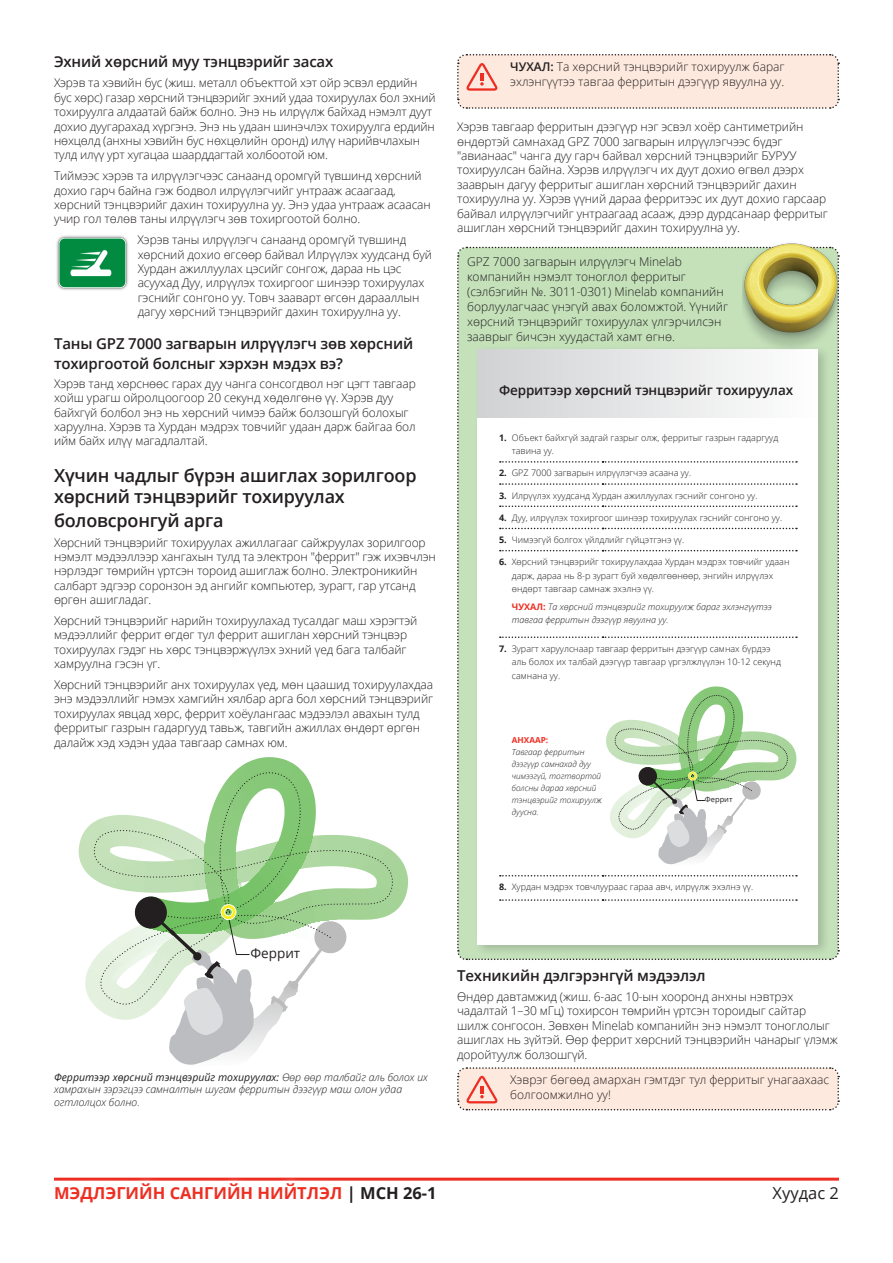
<style>
.page{position:relative;width:893px;height:1263px;background:#fff}
.page>*{position:absolute;margin:0;border:0;box-sizing:border-box;transform-origin:0 0}
.Heading_2{font:600 18px/21.6px "Open Sans";letter-spacing:-.01em;color:#231f20}
.t1{font:700 16.5px "Open Sans";color:#ee2e22}
.t2{font:16.5px "Open Sans";color:#231f20}
.Heading_4{font:600 15px/19.8px "Open Sans";letter-spacing:-.01em;color:#231f20}
.Body_text{font:600 15px "Open Sans";letter-spacing:-.01em;color:#231f20}
.t3{font:600 13.5px "Open Sans";letter-spacing:-.01em;color:#231f20}
.Body_text-2{font:13.5px "Open Sans";color:#231f20}
.t4{font:300 13.2px "Myriad Pro";color:#231f20}
.Body_text-3{font:300 12px/14.4px "Open Sans";letter-spacing:-.01em;color:#231f20}
.Body_text-4{font:italic 300 10.5px/12.6px "Open Sans";color:#231f20}
.t5{font:300 9px/13.5px "Open Sans";color:#231f20}
.t6{font:italic 300 9px/13.5px "Open Sans";color:#231f20}
.t7{font:italic 300 8.25px/12px "Open Sans";color:#231f20}
.t8{font:300 7.65px "Myriad Pro";color:#231f20}
.t9{font:7.5px "Open Sans";color:#231f20}
.s1{font-weight:600}
.s2{font-weight:700}
.s3{font-weight:700;font-style:normal;color:#ee2e22}
.s4{font-weight:400}
.s5{color:#231f20}
</style>
<div class="page">
<hr style="left:54px;top:1178px;width:785px;height:3px;background:#ee2e22">
<div style="left:48px;top:1176px;width:394px;height:33px;background:#fff"></div>
<img style="left:56px;top:235px;width:72px;height:55px">
<svg style="left:236px;top:757px;width:30px;height:13px"></svg>
<svg style="left:78px;top:770px;width:322px;height:250px"></svg>
<svg style="left:133px;top:895px;width:219px;height:170px"></svg>
<svg style="left:457px;top:54px;width:383px;height:55px;background:#f8e3d7"></svg>
<svg style="left:457px;top:246px;width:383px;height:715px"></svg>
<svg style="left:457px;top:1067px;width:383px;height:44px;background:#f6e1d6"></svg>
<img style="left:742px;top:243px;width:97px;height:106px">
<div style="left:250px;top:948px;width:51px;height:14px;background:#fff"></div>
<p class="Body_text" style="left:54px;top:51px;width:281px">Эхний хөрсний муу тэнцвэрийг засах</p>
<p class="Body_text-3" style="left:54px;top:76px;width:383px">Хэрэв та хэвийн бус (жиш. металл объекттой хэт ойр эсвэл ердийн бус хөрс) газар хөрсний тэнцвэрийг эхний удаа тохируулах бол эхний тохируулга алдаатай байж болно. Энэ нь илрүүлж байхад нэмэлт дуут дохио дуугарахад хүргэнэ. Энэ нь удаан шинэчлэх тохируулга ердийн нөхцөлд (анхны хэвийн бус нөхцөлийн оронд) илүү нарийвчлахын тулд илүү урт хугацаа шаарддагтай холбоотой юм.</p>
<p class="Body_text-3" style="left:54px;top:168px;width:378px">Тиймээс хэрэв та илрүүлэгчээс санаанд оромгүй түвшинд хөрсний дохио гарч байна гэж бодвол илрүүлэгчийг унтрааж асаагаад, хөрсний тэнцвэрийг дахин тохируулна уу. Энэ удаа унтрааж асаасан учир гол төлөв таны илрүүлэгч зөв тохиргоотой болно.</p>
<p class="Body_text-3" style="left:138px;top:232px;width:296px">Хэрэв таны илрүүлэгч санаанд оромгүй түвшинд хөрсний дохио өгсөөр байвал Илрүүлэх хуудсанд буй Хурдан ажиллуулах цэсийг сонгож, дараа нь цэс асуухад Дуу, илрүүлэх тохиргоог шинээр тохируулах гэснийг сонгоно уу. Товч зааварт өгсөн дарааллын дагуу хөрсний тэнцвэрийг дахин тохируулна уу.</p>
<p class="Heading_4" style="left:54px;top:333px;width:361px">Таны GPZ 7000 загварын илрүүлэгч зөв хөрсний тохиргоотой болсныг хэрхэн мэдэх вэ?</p>
<p class="Body_text-3" style="left:54px;top:376px;width:363px">Хэрэв танд хөрснөөс гарах дуу чанга сонсогдвол нэг цэгт тавгаар хойш урагш ойролцоогоор 20 секунд хөдөлгөнө үү. Хэрэв дуу байхгүй болбол энэ нь хөрсний чимээ байж болзошгүй болохыг харуулна. Хэрэв та Хурдан мэдрэх товчийг удаан дарж байгаа бол ийм байх илүү магадлалтай.</p>
<p class="Heading_2" style="left:54px;top:464px;width:364px">Хүчин чадлыг бүрэн ашиглах зорилгоор хөрсний тэнцвэрийг тохируулах</p>
<p class="Heading_2" style="left:54px;top:509px;width:171px">боловсронгуй арга</p>
<p class="Body_text-3" style="left:54px;top:535px;width:383px">Хөрсний тэнцвэрийг тохируулах ажиллагааг сайжруулах зорилгоор нэмэлт мэдээллээр хангахын тулд та электрон "феррит" гэж ихэвчлэн нэрлэдэг төмрийн үртсэн тороид ашиглаж болно. Электроникийн салбарт эдгээр соронзон эд ангийг компьютер, зурагт, гар утсанд өргөн ашигладаг.</p>
<p class="Body_text-3" style="left:54px;top:613px;width:365px">Хөрсний тэнцвэрийг нарийн тохируулахад тусалдаг маш хэрэгтэй мэдээллийг феррит өгдөг тул феррит ашиглан хөрсний тэнцвэр тохируулах гэдэг нь хөрс тэнцвэржүүлэх эхний үед бага талбайг хамруулна гэсэн үг.</p>
<p class="Body_text-3" style="left:54px;top:677px;width:381px">Хөрсний тэнцвэрийг анх тохируулах үед, мөн цаашид тохируулахдаа энэ мэдээллийг нэмэх хамгийн хялбар арга бол хөрсний тэнцвэрийг тохируулах явцад хөрс, феррит хоёулангаас мэдээлэл авахын тулд ферритыг газрын гадаргууд тавьж, тавгийн ажиллах өндөрт өргөн далайж хэд хэдэн удаа тавгаар самнах юм.</p>
<p class="Body_text-3" style="left:510px;top:59px;width:276px;line-height:15px"><span class="s1">ЧУХАЛ:</span> Та хөрсний тэнцвэрийг тохируулж бараг эхлэнгүүтээ тавгаа ферритын дээгүүр явуулна уу.</p>
<p class="Body_text-3" style="left:457px;top:119px;width:372px">Хэрэв тавгаар ферритын дээгүүр нэг эсвэл хоёр сантиметрийн өндөртэй самнахад GPZ 7000 загварын илрүүлэгчээс бүдэг "авианаас" чанга дуу гарч байвал хөрсний тэнцвэрийг БУРУУ тохируулсан байна. Хэрэв илрүүлэгч их дуут дохио өгвөл дээрх зааврын дагуу ферритыг ашиглан хөрсний тэнцвэрийг дахин тохируулна уу. Хэрэв үүний дараа ферритээс их дуут дохио гарсаар байвал илрүүлэгчийг унтраагаад асааж, дээр дурдсанаар ферритыг ашиглан хөрсний тэнцвэрийг дахин тохируулна уу.</p>
<p class="Body_text-3" style="left:467px;top:254px;width:263px;line-height:15px">GPZ 7000 загварын илрүүлэгч Minelab компанийн нэмэлт тоноглол ферритыг (сэлбэгийн №. 3011-0301) Minelab компанийн борлуулагчаас үнэгүй авах боломжтой. Үүнийг хөрсний тэнцвэрийг тохируулах үлгэрчилсэн зааврыг бичсэн хуудастай хамт өгнө.</p>
<p class="t3" style="left:499px;top:381px;width:296px">Ферритээр хөрсний тэнцвэрийг тохируулах</p>
<p class="t5" style="left:512px;top:430px;width:268px;text-indent:-13px"><span class="s2">1.</span> Объект байхгүй задгай газрыг олж, ферритыг газрын гадаргууд тавина уу.</p>
<p class="t5" style="left:499px;top:466px;width:194px"><span class="s2">2.</span> GPZ 7000 загварын илрүүлэгчээ асаана уу.</p>
<p class="t5" style="left:499px;top:488px;width:260px"><span class="s2">3.</span> Илрүүлэх хуудсанд Хурдан ажиллуулах гэснийг сонгоно уу.</p>
<p class="t5" style="left:499px;top:511px;width:285px"><span class="s2">4.</span> Дуу, илрүүлэх тохиргоог шинээр тохируулах гэснийг сонгоно уу.</p>
<p class="t5" style="left:499px;top:533px;width:187px"><span class="s2">5.</span> Чимээгүй болгох үйлдлийг гүйцэтгэнэ үү.</p>
<p class="t5" style="left:512px;top:555px;width:279px;text-indent:-13px"><span class="s2">6.</span> Хөрсний тэнцвэрийг тохируулахдаа Хурдан мэдрэх товчийг удаан дарж, дараа нь 8-р зурагт буй хөдөлгөөнөөр, энгийн илрүүлэх өндөрт тавгаар самнаж эхэлнэ үү.</p>
<p class="t6" style="left:512px;top:600px;width:262px"><span class="s3">ЧУХАЛ:</span> Та хөрсний тэнцвэрийг тохируулж бараг эхлэнгүүтээ тавгаа ферритын дээгүүр явуулна уу.</p>
<p class="t5" style="left:512px;top:641px;width:271px;text-indent:-13px"><span class="s2">7.</span> Зурагт харуулснаар тавгаар ферритын дээгүүр самнах бүрдээ аль болох их талбай дээгүүр тавгаар үргэлжлүүлэн 10-12 секунд самнана уу.</p>
<p class="t7" style="left:512px;top:733px;width:92px"><span class="s3">АНХААР:<br></span>Тавгаар ферритын дээгүүр самнахад дуу чимээгүй, тогтвортой болсны дараа хөрсний тэнцвэрийг тохируулж дуусна.</p>
<p class="t9" style="left:705px;top:794px;width:29px">Феррит</p>
<p class="t8" style="left:706px;top:796px;width:21px">Ferrite</p>
<p class="Body_text-2" style="left:250px;top:944px;width:51px">Феррит</p>
<p class="t4" style="left:251px;top:947px;width:35px">Ferrite</p>
<p class="Body_text-4" style="left:54px;top:1070px;width:375px"><span class="s4">Ферритээр хөрсний тэнцвэрийг тохируулах:</span> Өөр өөр талбайг аль болох их хамрахын зэрэгцээ самналтын шугам ферритын дээгүүр маш олон удаа огтлолцох болно.</p>
<p class="t5" style="left:499px;top:880px;width:256px"><span class="s2">8.</span> Хурдан мэдрэх товчлуураас гараа авч, илрүүлж эхэлнэ үү.</p>
<p class="Heading_4" style="left:457px;top:965px;width:250px">Техникийн дэлгэрэнгүй мэдээлэл</p>
<p class="Body_text-3" style="left:457px;top:989px;width:382px">Өндөр давтамжид (жиш. 6-аас 10-ын хооронд анхны нэвтрэх чадалтай 1–30 мГц) тохирсон төмрийн үртсэн тороидыг сайтар шилж сонгосон. Зөвхөн Minelab компанийн энэ нэмэлт тоноглолыг ашиглах нь зүйтэй. Өөр феррит хөрсний тэнцвэрийн чанарыг үлэмж доройтуулж болзошгүй.</p>
<p class="Body_text-3" style="left:510px;top:1072px;width:321px;line-height:15px">Хэврэг бөгөөд амархан гэмтдэг тул ферритыг унагаахаас болгоомжилно уу!</p>
<h2 class="t1" style="left:54px;top:1181px;width:384px">МЭДЛЭГИЙН САНГИЙН НИЙТЛЭЛ <span class="s5">| МСН 26-1</span></h2>
<h2 class="t2" style="left:773px;top:1181px;width:68px">Хуудас 2</h2>
</div>
